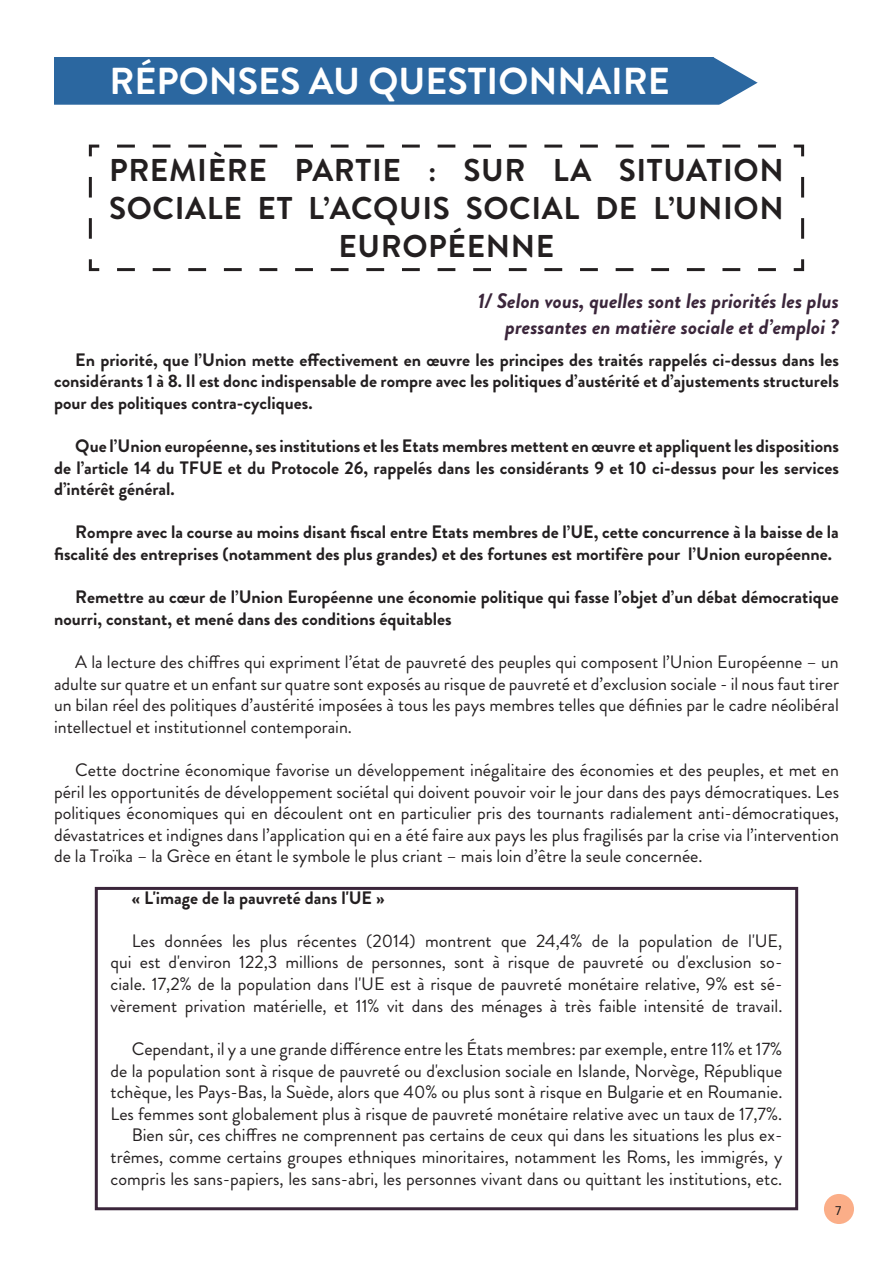
<style>
.page{position:relative;width:893px;height:1263px;background:#fff}
.page>*{position:absolute;margin:0;border:0;box-sizing:border-box;transform-origin:0 0}
.t1{font:700 37.5px "Brandon Grotesque";color:#fff}
.t2{font:700 31.5px/37.8px "Brandon Grotesque";letter-spacing:.02em;color:#231f20;text-align:center}
.t3{font:italic 700 21px/25.2px "Brandon Grotesque";color:#3b263b;text-align:right}
.t4{font:18px/21.6px "Brandon Grotesque";color:#231f20;text-align:justify}
.t5{font:700 18px/21.6px "Brandon Grotesque";color:#231f20;text-align:justify}
.t6{font:12px "Menlo";color:#231f20}
</style>
<div class="page">
<div style="left:824px;top:1194px;width:30px;height:30px;background:#fbae88;border-radius:50%"></div>
<div style="left:55px;top:58px;width:710px;height:46px;background:#2b67a0"></div>
<div style="left:54px;top:57px;width:711px;height:48px;border:2px solid #2b67a0"></div>
<svg style="left:714px;top:57px;width:51px;height:48px"></svg>
<svg style="left:88px;top:144px;width:717px;height:128px"></svg>
<div style="left:95px;top:887px;width:703px;height:323px;border:3px solid #3b263b"></div>
<p class="t1" style="left:110px;top:55px;width:562px">RÉPONSES AU QUESTIONNAIRE</p>
<p class="t2" style="left:109px;top:152px;width:676px">PREMIÈRE PARTIE : SUR LA SITUATION<br>SOCIALE ET L’ACQUIS SOCIAL DE L’UNION<br>EUROPÉENNE</p>
<p class="t3" style="left:478px;top:289px;width:363px">1/ Selon vous, quelles sont les priorités les plus pressantes en matière sociale et d’emploi ?</p>
<p class="t5" style="left:54px;top:349px;width:786px;text-indent:21px">En priorité, que l’Union mette effectivement en œuvre les principes des traités rappelés ci-dessus dans les considérants 1 à 8. Il est donc indispensable de rompre avec les politiques d’austérité et d’ajustements structurels pour des politiques contra-cycliques.</p>
<p class="t5" style="left:54px;top:435px;width:786px;text-indent:21px">Que l’Union européenne, ses institutions et les Etats membres mettent en œuvre et appliquent les dispositions de l’article 14 du TFUE et du Protocole 26, rappelés dans les considérants 9 et 10 ci-dessus pour les services d’intérêt général.</p>
<p class="t5" style="left:54px;top:522px;width:786px;text-indent:21px">Rompre avec la course au moins disant fiscal entre Etats membres de l’UE, cette concurrence à la baisse de la fiscalité des entreprises (notamment des plus grandes) et des fortunes est mortifère pour l’Union européenne.</p>
<p class="t5" style="left:54px;top:586px;width:786px;text-indent:21px">Remettre au cœur de l’Union Européenne une économie politique qui fasse l’objet d’un débat démocratique nourri, constant, et mené dans des conditions équitables</p>
<p class="t4" style="left:54px;top:651px;width:787px;text-indent:21px">A la lecture des chiffres qui expriment l’état de pauvreté des peuples qui composent l’Union Européenne – un adulte sur quatre et un enfant sur quatre sont exposés au risque de pauvreté et d’exclusion sociale - il nous faut tirer un bilan réel des politiques d’austérité imposées à tous les pays membres telles que définies par le cadre néolibéral intellectuel et institutionnel contemporain.</p>
<p class="t4" style="left:54px;top:759px;width:787px;text-indent:21px">Cette doctrine économique favorise un développement inégalitaire des économies et des peuples, et met en péril les opportunités de développement sociétal qui doivent pouvoir voir le jour dans des pays démocratiques. Les politiques économiques qui en découlent ont en particulier pris des tournants radialement anti-démocratiques, dévastatrices et indignes dans l’application qui en a été faire aux pays les plus fragilisés par la crise via l’intervention de la Troïka – la Grèce en étant le symbole le plus criant – mais loin d’être la seule concernée.</p>
<p class="t5" style="left:132px;top:887px;width:254px">« L'image de la pauvreté dans l'UE »</p>
<p class="t4" style="left:111px;top:930px;width:673px;text-indent:21px">Les données les plus récentes (2014) montrent que 24,4% de la population de l'UE, qui est d'environ 122,3 millions de personnes, sont à risque de pauvreté ou d'exclusion so&shy;ciale. 17,2% de la population dans l'UE est à risque de pauvreté monétaire relative, 9% est sé&shy;vèrement privation matérielle, et 11% vit dans des ménages à très faible intensité de travail.</p>
<p class="t4" style="left:111px;top:1038px;width:673px;text-indent:21px">Cependant, il y a une grande différence entre les États membres: par exemple, entre 11% et 17% de la population sont à risque de pauvreté ou d'exclusion sociale en Islande, Norvège, République tchèque, les Pays-Bas, la Suède, alors que 40% ou plus sont à risque en Bulgarie et en Roumanie.<br>Les femmes sont globalement plus à risque de pauvreté monétaire relative avec un taux de 17,7%.</p>
<p class="t4" style="left:111px;top:1124px;width:673px;text-indent:21px">Bien sûr, ces chiffres ne comprennent pas certains de ceux qui dans les situations les plus ex&shy;trêmes, comme certains groupes ethniques minoritaires, notamment les Roms, les immigrés, y compris les sans-papiers, les sans-abri, les personnes vivant dans ou quittant les institutions, etc.</p>
<p class="t6" style="left:835px;top:1202px;width:9px">7</p>
</div>
